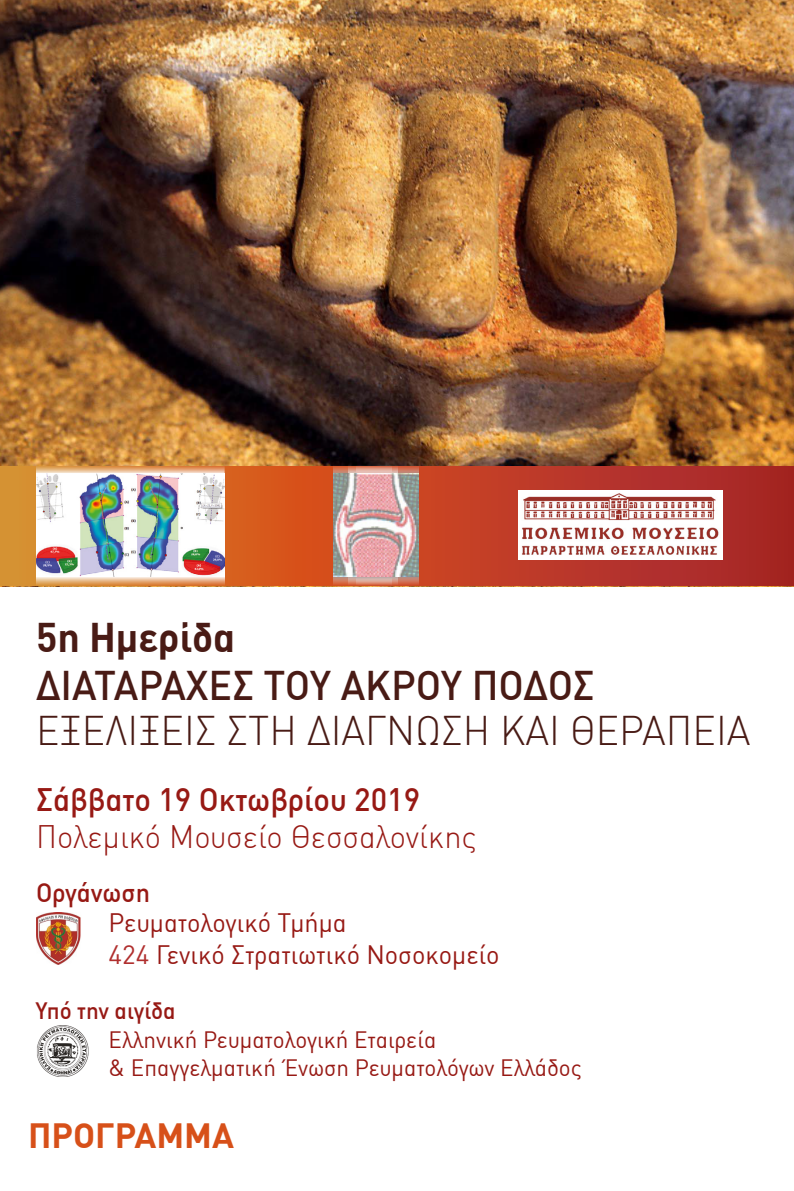
<style>
.page{position:relative;width:794px;height:1191px;background:#fff}
.page>*{position:absolute;margin:0;border:0;box-sizing:border-box;transform-origin:0 0}
.t1{font:300 40.6px "DIN Greek";color:#491b15}
.t2{font:40.6px "DIN Greek Medium Alternate";color:#491b15}
.t3{font:700 40.6px "DIN Greek";color:#491b15}
.t4{font:700 34.3px "DIN Greek";color:#d75019}
.t5{font:31.85px "DIN Greek Light Alternate";color:#971914}
.t6{font:31.85px "DIN Greek Medium Alternate";color:#971914}
.t7{font:26.07px/31.3px "DIN Greek Regular Alternate";color:#971914}
.t8{font:26.07px "DIN Greek Medium Alternate";color:#971914}
.t9{font:23.28px/27.8px "DIN Greek Regular Alternate";color:#971914}
.t10{font:23.28px "DIN Greek Medium Alternate";color:#971914}
.s1{font-family:"DIN Greek";font-weight:500}
.s2{font-family:"DIN Greek";color:#b02f2e}
</style>
<div class="page">
<img style="left:0;top:0;width:794px;height:586px">
<img style="left:37px;top:1025px;width:52px;height:52px">
<img style="left:36px;top:912px;width:45px;height:52px">
<svg style="left:0;top:466px;width:794px;height:119px;background:#c34928"></svg>
<svg style="left:36px;top:576px;width:189px;height:10px;background:#e8b589"></svg>
<img style="left:36px;top:474px;width:189px;height:102px">
<svg style="left:36px;top:464px;width:189px;height:10px;background:#e3b07e"></svg>
<img style="left:518px;top:491px;width:204px;height:68px">
<svg style="left:333px;top:576px;width:85px;height:9px"></svg>
<svg style="left:333px;top:464px;width:85px;height:10px"></svg>
<svg style="left:349px;top:464px;width:48px;height:10px"></svg>
<svg style="left:357px;top:464px;width:35px;height:10px"></svg>
<img style="left:333px;top:474px;width:85px;height:102px">
<h1 class="t3" style="left:36px;top:613px;width:201px">5η Ηµερίδα</h1>
<h1 class="t2" style="left:36px;top:662px;width:560px">ΔΙΑΤΑΡΑΧΕΣ ΤΟΥ ΑΚΡΟΥ ΠΟΔΟΣ</h1>
<h1 class="t1" style="left:36px;top:707px;width:716px">ΕΞΕΛΙΞΕΙΣ ΣΤΗ ΔΙΑΓΝΩΣΗ ΚΑΙ ΘΕΡΑΠΕΙΑ</h1>
<h3 class="t6" style="left:36px;top:781px;width:386px">Σάββατο <span class="s1">19</span> Οκτωβρίου <span class="s1">2019</span></h3>
<h3 class="t5" style="left:36px;top:818px;width:442px">Πολεμικό Μουσείο Θεσσαλονίκης</h3>
<p class="t8" style="left:36px;top:877px;width:116px">Οργάνωση</p>
<p class="t7" style="left:109px;top:907px;width:392px">Ρευματολογικό Τμήμα<br><span class="s2">424</span> Γενικό Στρατιωτικό Νοσοκομείο</p>
<p class="t10" style="left:36px;top:996px;width:142px">Υπό την αιγίδα</p>
<p class="t9" style="left:109px;top:1026px;width:475px">Ελληνική Ρευματολογική Εταιρεία<br>&amp; Επαγγελματική Ένωση Ρευματολόγων Ελλάδος</p>
<h2 class="t4" style="left:28px;top:1115px;width:208px">ΠΡΟΓΡΑΜΜΑ</h2>
</div>
